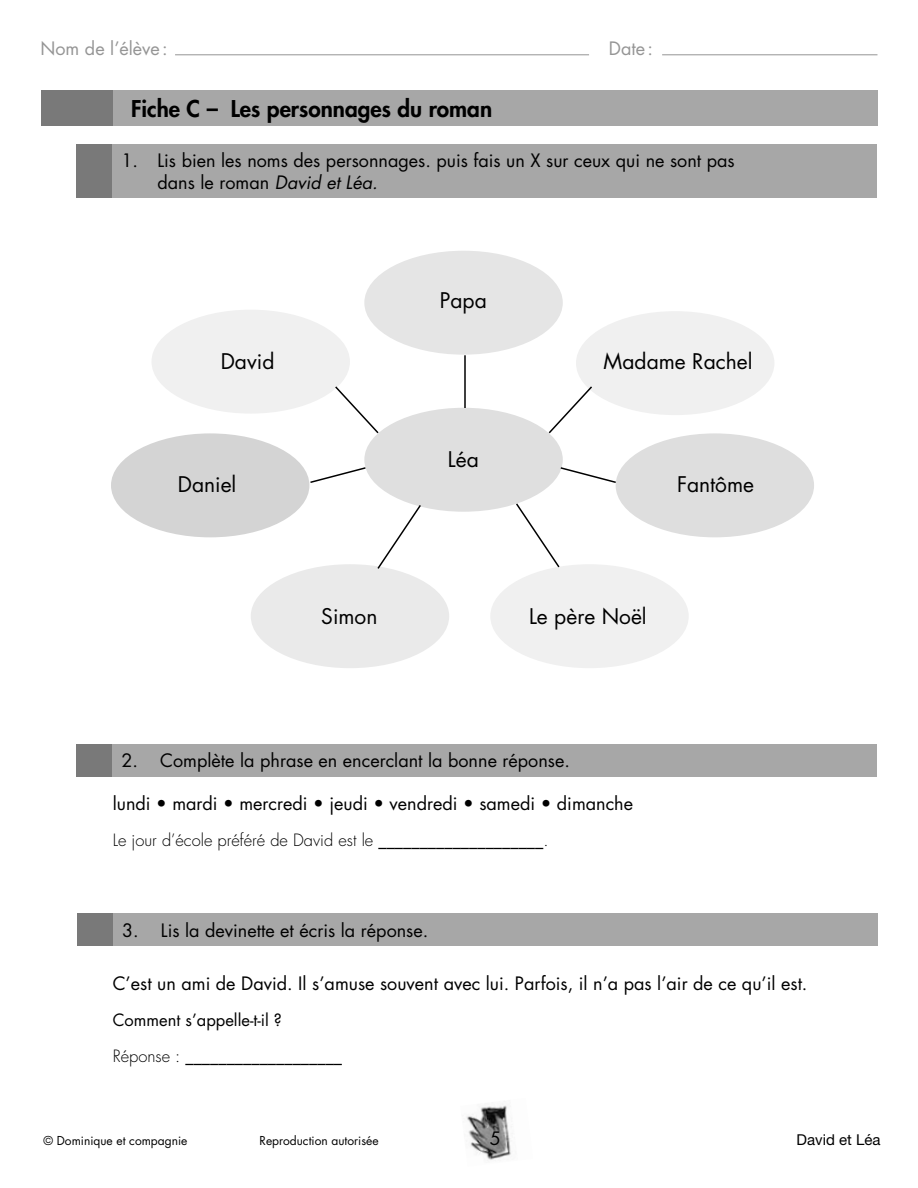
<style>
.page{position:relative;width:918px;height:1188px;background:#fff}
.page>*{position:absolute;margin:0;border:0;box-sizing:border-box;transform-origin:0 0}
.t1{font:800 22.5px "Futura";color:#000}
.t2{font:21px "Futura";color:#000}
.t3{font:18px/21.6px "Futura";color:#000}
.t4{font:18px "Futura";color:#959595}
.t5{font:300 16.5px "Futura";color:#000}
.t6{font:16.5px "Futura";color:#000}
.t7{font:15px "Helvetica Neue";color:#000}
.t8{font:12px "Futura";color:#000}
.s1{font-style:italic}
</style>
<div class="page">
<hr style="left:175px;top:54px;width:414px;height:1px;background:#959595">
<hr style="left:662px;top:54px;width:215px;height:1px;background:#959595">
<img style="left:466px;top:1105px;width:45px;height:55px">
<div style="left:41px;top:90px;width:72px;height:36px;background:#797979"></div>
<div style="left:113px;top:90px;width:765px;height:36px;background:#a7a7a7"></div>
<div style="left:76px;top:144px;width:36px;height:54px;background:#797979"></div>
<div style="left:112px;top:144px;width:765px;height:54px;background:#a7a7a7"></div>
<div style="left:364px;top:408px;width:199px;height:104px;background:#dfdfdf;border-radius:50%"></div>
<div style="left:364px;top:251px;width:199px;height:104px;background:#e5e5e5;border-radius:50%"></div>
<div style="left:251px;top:564px;width:198px;height:104px;background:#eaeaea;border-radius:50%"></div>
<div style="left:111px;top:433px;width:198px;height:104px;background:#d4d4d4;border-radius:50%"></div>
<div style="left:616px;top:433px;width:198px;height:104px;background:#dedede;border-radius:50%"></div>
<div style="left:152px;top:310px;width:198px;height:104px;background:#f0f0f0;border-radius:50%"></div>
<div style="left:576px;top:311px;width:198px;height:104px;background:#f0f0f0;border-radius:50%"></div>
<div style="left:490px;top:564px;width:199px;height:104px;background:#f0f0f0;border-radius:50%"></div>
<hr style="left:464px;top:355px;width:2px;height:53px;background:#000">
<svg style="left:335px;top:386px;width:44px;height:48px"></svg>
<svg style="left:548px;top:386px;width:44px;height:48px"></svg>
<svg style="left:309px;top:467px;width:58px;height:17px"></svg>
<svg style="left:559px;top:467px;width:59px;height:16px"></svg>
<svg style="left:516px;top:502px;width:44px;height:66px"></svg>
<svg style="left:377px;top:503px;width:44px;height:66px"></svg>
<div style="left:76px;top:744px;width:36px;height:32px;background:#797979"></div>
<div style="left:112px;top:744px;width:765px;height:32px;background:#a7a7a7"></div>
<div style="left:77px;top:914px;width:36px;height:32px;background:#797979"></div>
<div style="left:113px;top:914px;width:765px;height:32px;background:#a7a7a7"></div>
<p class="t4" style="left:40px;top:36px;width:129px">Nom de l’élève:</p>
<p class="t4" style="left:609px;top:36px;width:46px">Date:</p>
<p class="t1" style="left:131px;top:94px;width:363px">Fiche C – Les personnages du roman</p>
<p class="t3" style="left:158px;top:149px;width:579px;text-indent:-36px">1. Lis bien les noms des personnages. puis fais un X sur ceux qui ne sont pas dans le roman <span class="s1">David et Léa.</span></p>
<p class="t2" style="left:221px;top:347px;width:55px">David</p>
<p class="t2" style="left:178px;top:470px;width:60px">Daniel</p>
<p class="t2" style="left:440px;top:285px;width:48px">Papa</p>
<p class="t2" style="left:448px;top:444px;width:32px">Léa</p>
<p class="t2" style="left:604px;top:347px;width:150px">Madame Rachel</p>
<p class="t2" style="left:677px;top:470px;width:79px">Fantôme</p>
<p class="t2" style="left:321px;top:602px;width:58px">Simon</p>
<p class="t2" style="left:529px;top:602px;width:119px">Le père Noël</p>
<p class="t3" style="left:122px;top:749px;width:450px">2. Complète la phrase en encerclant la bonne réponse.</p>
<p class="t3" style="left:113px;top:792px;width:522px">lundi • mardi • mercredi • jeudi • vendredi • samedi • dimanche</p>
<p class="t5" style="left:113px;top:829px;width:437px">Le jour d’école préféré de David est le ____________________.</p>
<p class="t3" style="left:122px;top:919px;width:308px">3. Lis la devinette et écris la réponse.</p>
<p class="t3" style="left:113px;top:972px;width:696px">C’est un ami de David. Il s’amuse souvent avec lui. Parfois, il n’a pas l’air de ce qu’il est.</p>
<p class="t6" style="left:113px;top:1009px;width:171px">Comment s’appelle-t-il ?</p>
<p class="t5" style="left:113px;top:1045px;width:231px">Réponse : ___________________</p>
<p class="t8" style="left:44px;top:1132px;width:145px">© Dominique et compagnie</p>
<p class="t8" style="left:260px;top:1132px;width:121px">Reproduction autorisée</p>
<p class="t3" style="left:490px;top:1127px;width:13px">5</p>
<p class="t7" style="left:797px;top:1130px;width:85px">David et Léa</p>
</div>
